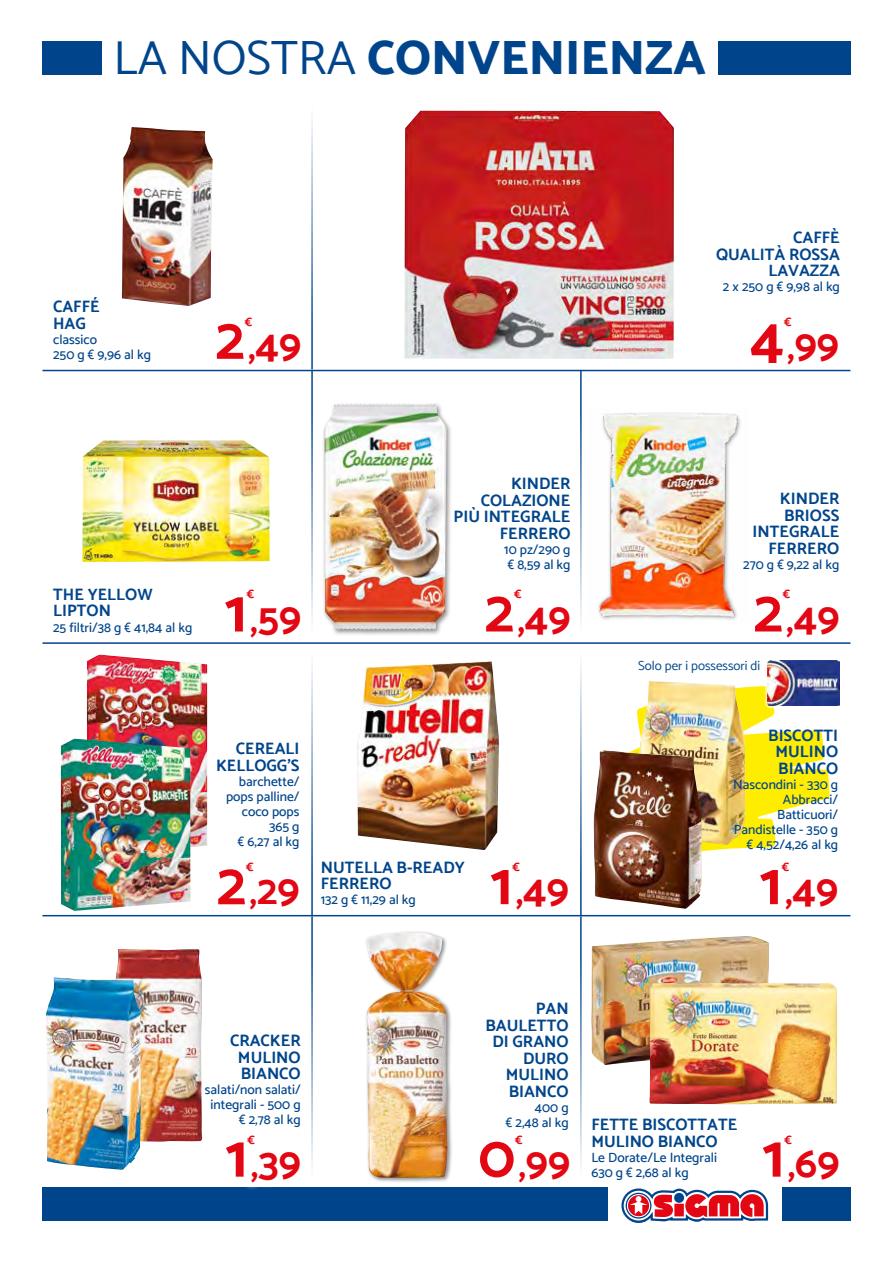
<style>
.page{position:relative;width:893px;height:1263px;background:#fff}
.page>*{position:absolute;margin:0;border:0;box-sizing:border-box;transform-origin:0 0}
.t1{font:700 60.3px "Catamaran";color:#e30613}
.t2{font:800 48px "Catamaran";color:#00458b}
.t3{font:700 42px "Catamaran";color:#e30613}
.t4{font:700 16.5px/16.5px "Catamaran";color:#00458b;text-align:right}
.t5{font:500 13.5px/15px "Catamaran";color:#00458b;text-align:right}
.t6{font:13.05px "Catamaran";color:#00458b}
.t7{font:700 12px "Catamaran";color:#e30613}
.s1{font-weight:400}
.s2{font-size:36px}
</style>
<div class="page">
<div style="left:42px;top:41px;width:808px;height:34px;background:#00458b"></div>
<div style="left:102px;top:41px;width:615px;height:34px;background:#fff"></div>
<div style="left:42px;top:1188px;width:808px;height:33px;background:#00458b"></div>
<div style="left:608px;top:1188px;width:173px;height:33px;background:#fff"></div>
<svg style="left:621px;top:1188px;width:148px;height:35px"></svg>
<hr style="left:42px;top:642px;width:808px;height:2px;background:#00458b">
<hr style="left:42px;top:915px;width:808px;height:1px;background:#00458b">
<hr style="left:42px;top:370px;width:808px;height:1px;background:#00458b">
<hr style="left:311px;top:642px;width:2px;height:273px;background:#00458b">
<hr style="left:311px;top:916px;width:2px;height:271px;background:#00458b">
<hr style="left:580px;top:642px;width:2px;height:273px;background:#00458b">
<hr style="left:311px;top:370px;width:2px;height:272px;background:#00458b">
<hr style="left:580px;top:370px;width:2px;height:272px;background:#00458b">
<hr style="left:580px;top:916px;width:2px;height:271px;background:#00458b">
<hr style="left:311px;top:97px;width:2px;height:272px;background:#00458b">
<img style="left:404px;top:111px;width:270px;height:248px">
<img style="left:82px;top:440px;width:188px;height:122px">
<div style="left:322px;top:402px;width:130px;height:235px;background:#000;opacity:.45"></div>
<img style="left:324px;top:404px;width:122px;height:226px">
<img style="left:87px;top:655px;width:120px;height:200px">
<img style="left:61px;top:739px;width:129px;height:172px">
<img style="left:357px;top:661px;width:142px;height:189px">
<svg style="left:634px;top:686px;width:196px;height:166px"></svg>
<img style="left:639px;top:681px;width:106px;height:164px">
<img style="left:593px;top:750px;width:109px;height:159px">
<div style="left:764px;top:657px;width:79px;height:52px;background:#fff;opacity:.75"></div>
<img style="left:768px;top:660px;width:72px;height:46px">
<img style="left:598px;top:412px;width:143px;height:208px">
<img style="left:591px;top:936px;width:178px;height:129px">
<img style="left:649px;top:983px;width:188px;height:121px">
<div style="left:364px;top:930px;width:88px;height:253px;background:#000;opacity:.45"></div>
<img style="left:366px;top:932px;width:81px;height:246px">
<img style="left:116px;top:949px;width:86px;height:192px">
<img style="left:46px;top:977px;width:95px;height:193px">
<div style="left:196px;top:1025px;width:113px;height:166px;background:#fff"></div>
<img style="left:122px;top:127px;width:91px;height:179px">
<h2 class="t2" style="left:114px;top:30px;width:594px"><span class="s1">LA NOSTRA</span> CONVENIENZA</h2>
<p class="t4" style="left:53px;top:298px;width:48px;text-align:left">CAFFÉ<br>HAG</p>
<p class="t5" style="left:53px;top:332px;width:99px;text-align:left">classico<br>250 g € 9,96 al kg</p>
<p class="t7" style="left:245px;top:315px;width:9px">€</p>
<h3 class="t3" style="left:248px;top:320px;width:55px"><span class="s2">,</span>49</h3>
<h1 class="t1" style="left:215px;top:303px;width:31px">2</h1>
<p class="t4" style="left:53px;top:586px;width:101px;text-align:left">THE YELLOW<br>LIPTON</p>
<p class="t5" style="left:53px;top:619px;width:141px">25 filtri/38 g € 41,84 al kg</p>
<p class="t7" style="left:247px;top:587px;width:9px">€</p>
<h3 class="t3" style="left:250px;top:592px;width:53px"><span class="s2">,</span>59</h3>
<h1 class="t1" style="left:225px;top:575px;width:24px">1</h1>
<p class="t4" style="left:454px;top:475px;width:118px">KINDER<br>COLAZIONE<br>PIÙ INTEGRALE<br>FERRERO</p>
<p class="t5" style="left:504px;top:542px;width:68px;text-align:left">10 pz/290 g € 8,59 al kg</p>
<p class="t7" style="left:514px;top:587px;width:9px">€</p>
<h3 class="t3" style="left:517px;top:592px;width:55px"><span class="s2">,</span>49</h3>
<h1 class="t1" style="left:485px;top:575px;width:31px">2</h1>
<p class="t4" style="left:716px;top:229px;width:125px">CAFFÈ<br>QUALITÀ ROSSA<br>LAVAZZA</p>
<p class="t5" style="left:723px;top:279px;width:118px">2 x 250 g € 9,98 al kg</p>
<p class="t7" style="left:784px;top:315px;width:9px">€</p>
<h3 class="t3" style="left:787px;top:320px;width:53px"><span class="s2">,</span>99</h3>
<h1 class="t1" style="left:750px;top:303px;width:35px">4</h1>
<p class="t4" style="left:753px;top:490px;width:88px">KINDER<br>BRIOSS<br>INTEGRALE<br>FERRERO</p>
<p class="t5" style="left:743px;top:557px;width:98px">270 g € 9,22 al kg</p>
<p class="t7" style="left:783px;top:587px;width:9px">€</p>
<h3 class="t3" style="left:786px;top:592px;width:55px"><span class="s2">,</span>49</h3>
<h1 class="t1" style="left:753px;top:575px;width:31px">2</h1>
<p class="t4" style="left:216px;top:740px;width:85px">CEREALI<br>KELLOGG’S</p>
<p class="t5" style="left:226px;top:773px;width:75px">barchette/ pops palline/ coco pops<br>365 g<br>€ 6,27 al kg</p>
<p class="t7" style="left:246px;top:860px;width:9px">€</p>
<h3 class="t3" style="left:249px;top:865px;width:52px"><span class="s2">,</span>29</h3>
<h1 class="t1" style="left:217px;top:848px;width:31px">2</h1>
<p class="t4" style="left:321px;top:859px;width:145px;text-align:left">NUTELLA B-READY<br>FERRERO</p>
<p class="t5" style="left:321px;top:892px;width:97px">132 g € 11,29 al kg</p>
<p class="t7" style="left:512px;top:860px;width:9px">€</p>
<h3 class="t3" style="left:516px;top:865px;width:55px"><span class="s2">,</span>49</h3>
<h1 class="t1" style="left:490px;top:848px;width:24px">1</h1>
<p class="t6" style="left:638px;top:658px;width:124px">Solo per i possessori di</p>
<p class="t4" style="left:775px;top:727px;width:64px;text-align:justify;text-indent:-7px">BISCOTTI MULINO BIANCO</p>
<p class="t5" style="left:733px;top:776px;width:107px">Nascondini - 330 g<br>Abbracci/<br>Batticuori/<br>Pandistelle - 350 g € 4,52/4,26 al kg</p>
<p class="t7" style="left:782px;top:860px;width:9px">€</p>
<h3 class="t3" style="left:785px;top:865px;width:55px"><span class="s2">,</span>49</h3>
<h1 class="t1" style="left:759px;top:848px;width:24px">1</h1>
<p class="t4" style="left:238px;top:1032px;width:64px;text-align:justify;text-indent:-8px">CRACKER MULINO BIANCO</p>
<p class="t5" style="left:205px;top:1082px;width:97px">salati/non salati/ integrali - 500 g € 2,78 al kg</p>
<p class="t7" style="left:248px;top:1132px;width:9px">€</p>
<h3 class="t3" style="left:251px;top:1137px;width:51px"><span class="s2">,</span>39</h3>
<h1 class="t1" style="left:225px;top:1120px;width:24px">1</h1>
<p class="t4" style="left:485px;top:1000px;width:85px">PAN<br>BAULETTO<br>DI GRANO<br>DURO<br>MULINO<br>BIANCO</p>
<p class="t5" style="left:506px;top:1100px;width:64px">400 g<br>€ 2,48 al kg</p>
<p class="t7" style="left:515px;top:1132px;width:9px">€</p>
<h3 class="t3" style="left:518px;top:1137px;width:53px"><span class="s2">,</span>99</h3>
<h1 class="t1" style="left:478px;top:1120px;width:38px">0</h1>
<p class="t4" style="left:591px;top:1116px;width:147px;text-align:left">FETTE BISCOTTATE<br>MULINO BIANCO</p>
<p class="t5" style="left:591px;top:1149px;width:127px">Le Dorate/Le Integrali</p>
<p class="t5" style="left:591px;top:1164px;width:99px">630 g € 2,68 al kg</p>
<p class="t7" style="left:784px;top:1132px;width:9px">€</p>
<h3 class="t3" style="left:788px;top:1137px;width:53px"><span class="s2">,</span>69</h3>
<h1 class="t1" style="left:762px;top:1120px;width:24px">1</h1>
</div>
